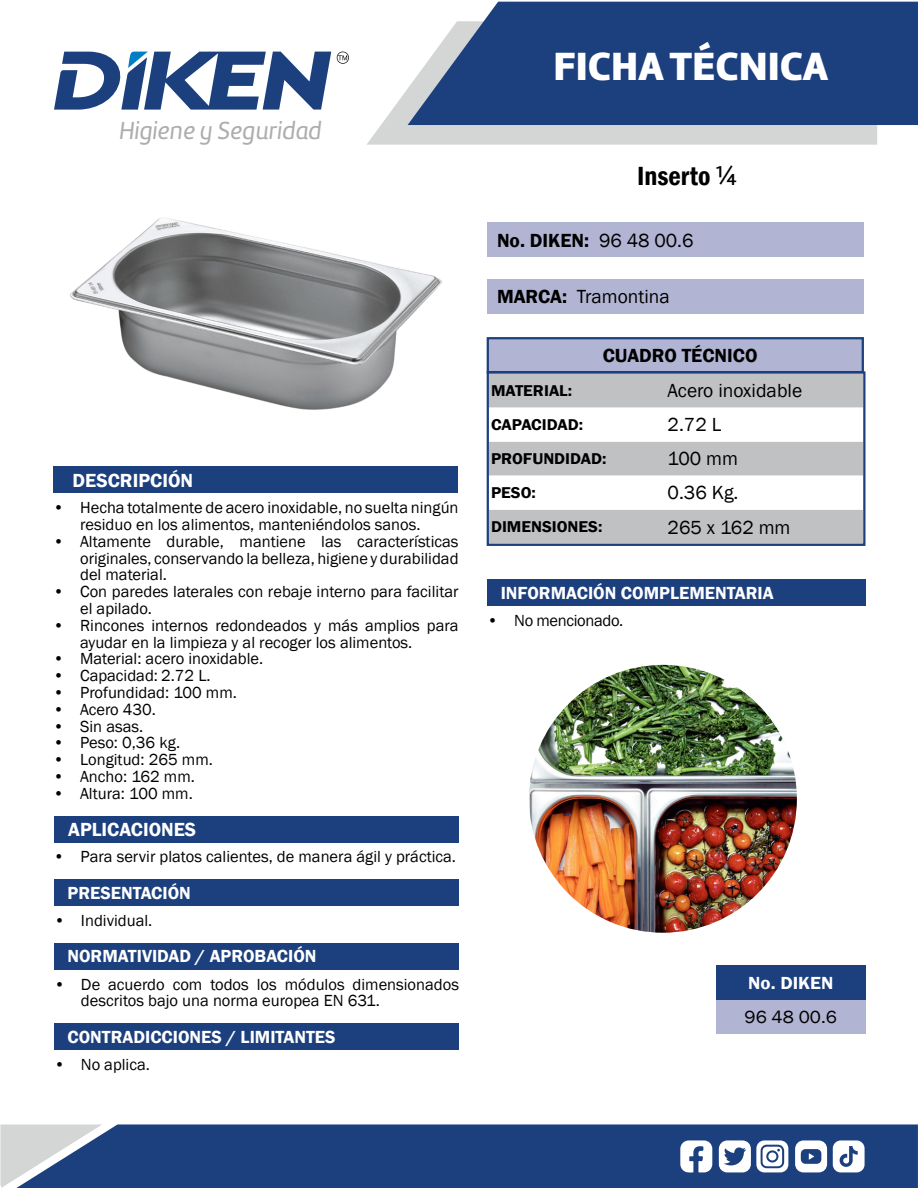
<style>
.page{position:relative;width:918px;height:1188px;background:#fff}
.page>*{position:absolute;margin:0;border:0;box-sizing:border-box;transform-origin:0 0}
.t1{font:40.8px "Amelia Basic Black";color:#fff}
.t2{font:600 condensed 27px "Franklin Gothic";color:#000}
.t3{font:25.5px "Amelia Basic Italic";color:#acadad}
.t4{font:19.5px "Franklin Gothic";color:#000}
.t5{font:600 19.5px "Franklin Gothic";color:#000}
.t6{font:600 19.5px "Franklin Gothic";color:#fff}
.t7{font:600 18px "Franklin Gothic";color:#fff}
.t8{font:600 18px "Franklin Gothic";color:#fff;scale:1.06 1}
.t9{font:18px "Franklin Gothic";color:#000;scale:1.06 1}
.t10{font:16.5px/16.8px "Franklin Gothic";color:#000}
.t11{font:16.5px "Franklin Gothic";letter-spacing:-.02em;color:#000}
.t12{font:600 16.05px "Franklin Gothic";color:#000;scale:1.05 1}
.s1{font-family:"Amelia Basic";font-weight:400;font-stretch:normal}
.s2{font-weight:400}
.s3{font-weight:600}
</style>
<div class="page">
<svg style="left:367px;top:88px;width:510px;height:57px;background:#d8dada"></svg>
<svg style="left:408px;top:2px;width:510px;height:123px;background:#315089"></svg>
<div style="left:102px;top:1124px;width:816px;height:64px;background:#1c3f7e"></div>
<svg style="left:0;top:1124px;width:102px;height:64px;background:#99a6bd"></svg>
<svg style="left:680px;top:1140px;width:32px;height:33px"></svg>
<svg style="left:795px;top:1140px;width:32px;height:32px"></svg>
<svg style="left:719px;top:1140px;width:69px;height:32px"></svg>
<div style="left:768px;top:1152px;width:8px;height:8px;background:#fff;border-radius:50%"></div>
<svg style="left:833px;top:1140px;width:32px;height:32px"></svg>
<svg style="left:54px;top:51px;width:277px;height:59px"></svg>
<svg style="left:337px;top:52px;width:12px;height:12px"></svg>
<div style="left:488px;top:338px;width:375px;height:34px;background:#b1b4d2"></div>
<div style="left:487px;top:337px;width:377px;height:36px;border:2px solid #1c3f7e"></div>
<div style="left:487px;top:223px;width:377px;height:34px;background:#b1b4d2"></div>
<div style="left:487px;top:279px;width:377px;height:34px;background:#b1b4d2"></div>
<div style="left:490px;top:374px;width:372px;height:169px;background:#c0c1c2"></div>
<svg style="left:490px;top:408px;width:372px;height:102px"></svg>
<div style="left:487px;top:371px;width:378px;height:175px;border:2px solid #1c3f7e"></div>
<div style="left:716px;top:966px;width:149px;height:34px;background:#1c3f7e"></div>
<div style="left:716px;top:1000px;width:149px;height:33px;background:#b1b4d2"></div>
<div style="left:54px;top:816px;width:405px;height:26px;background:#1c3f7e"></div>
<div style="left:54px;top:879px;width:405px;height:27px;background:#1c3f7e"></div>
<div style="left:53px;top:467px;width:405px;height:26px;background:#1c3f7e"></div>
<div style="left:54px;top:943px;width:405px;height:26px;background:#1c3f7e"></div>
<div style="left:54px;top:1023px;width:405px;height:27px;background:#1c3f7e"></div>
<div style="left:487px;top:579px;width:378px;height:27px;background:#1c3f7e"></div>
<img style="left:70px;top:218px;width:372px;height:192px">
<img style="left:529px;top:665px;width:268px;height:268px;border-radius:134px">
<h3 class="t3" style="left:119px;top:116px;width:204px">Higiene y Seguridad</h3>
<p class="t6" style="left:73px;top:468px;width:122px">DESCRIPCIÓN</p>
<p class="t10" style="left:80px;top:500px;width:380px;text-indent:-27px">• Hecha totalmente de acero inoxidable, no suelta ningún residuo en los alimentos, manteniéndolos sanos.</p>
<p class="t10" style="left:80px;top:533px;width:380px;text-align:justify;text-indent:-27px">• Altamente durable, mantiene las características originales, conservando la belleza, higiene y durabilidad del material.</p>
<p class="t10" style="left:80px;top:584px;width:380px;text-indent:-27px">• Con paredes laterales con rebaje interno para facilitar el apilado.</p>
<p class="t10" style="left:80px;top:617px;width:380px;text-indent:-27px">• Rincones internos redondeados y más amplios para ayudar en la limpieza y al recoger los alimentos.</p>
<p class="t10" style="left:53px;top:651px;width:212px">• Material: acero inoxidable.</p>
<p class="t10" style="left:53px;top:668px;width:159px">• Capacidad: 2.72 L.</p>
<p class="t10" style="left:53px;top:684px;width:185px">• Profundidad: 100 mm.</p>
<p class="t10" style="left:53px;top:701px;width:104px">• Acero 430.</p>
<p class="t10" style="left:53px;top:718px;width:92px">• Sin asas.</p>
<p class="t10" style="left:53px;top:735px;width:128px">• Peso: 0,36 kg.</p>
<p class="t10" style="left:53px;top:752px;width:161px">• Longitud: 265 mm.</p>
<p class="t10" style="left:53px;top:768px;width:143px">• Ancho: 162 mm.</p>
<p class="t10" style="left:53px;top:785px;width:141px">• Altura: 100 mm.</p>
<p class="t6" style="left:68px;top:817px;width:129px">APLICACIONES</p>
<p class="t10" style="left:54px;top:849px;width:404px">• Para servir platos calientes, de manera ágil y práctica.</p>
<p class="t7" style="left:68px;top:882px;width:125px">PRESENTACIÓN</p>
<p class="t10" style="left:54px;top:912px;width:100px">• Individual.</p>
<p class="t7" style="left:68px;top:945px;width:251px">NORMATIVIDAD / APROBACIÓN</p>
<p class="t10" style="left:81px;top:976px;width:380px;text-indent:-27px">• De acuerdo com todos los módulos dimensionados descritos bajo una norma europea EN 631.</p>
<p class="t7" style="left:68px;top:1026px;width:270px">CONTRADICCIONES / LIMITANTES</p>
<p class="t10" style="left:54px;top:1056px;width:97px">• No aplica.</p>
<h1 class="t1" style="left:553px;top:41px;width:276px">FICHA TÉCNICA</h1>
<h2 class="t2" style="left:637px;top:158px;width:101px">Inserto <span class="s1">½</span></h2>
<p class="t5" style="left:497px;top:228px;width:198px">No. DIKEN: <span class="s2">96 48 00.6</span></p>
<p class="t4" style="left:497px;top:285px;width:174px"><span class="s3">MARCA:</span> Tramontina</p>
<p class="t5" style="left:603px;top:343px;width:156px">CUADRO TÉCNICO</p>
<p class="t12" style="left:491px;top:381px;width:79px">MATERIAL:</p>
<p class="t4" style="left:668px;top:379px;width:136px">Acero inoxidable</p>
<p class="t12" style="left:491px;top:415px;width:89px">CAPACIDAD:</p>
<p class="t4" style="left:668px;top:413px;width:55px">2.72 L</p>
<p class="t12" style="left:491px;top:449px;width:111px">PROFUNDIDAD:</p>
<p class="t4" style="left:668px;top:447px;width:72px">100 mm</p>
<p class="t12" style="left:491px;top:483px;width:44px">PESO:</p>
<p class="t4" style="left:668px;top:481px;width:72px">0.36 Kg.</p>
<p class="t12" style="left:491px;top:517px;width:108px">DIMENSIONES:</p>
<p class="t4" style="left:668px;top:515px;width:124px">265 x 162 mm</p>
<p class="t7" style="left:501px;top:581px;width:274px">INFORMACIÓN COMPLEMENTARIA</p>
<p class="t11" style="left:487px;top:610px;width:138px">• No mencionado.</p>
<p class="t8" style="left:748px;top:972px;width:82px">No. DIKEN</p>
<p class="t9" style="left:745px;top:1006px;width:89px">96 48 00.6</p>
</div>
